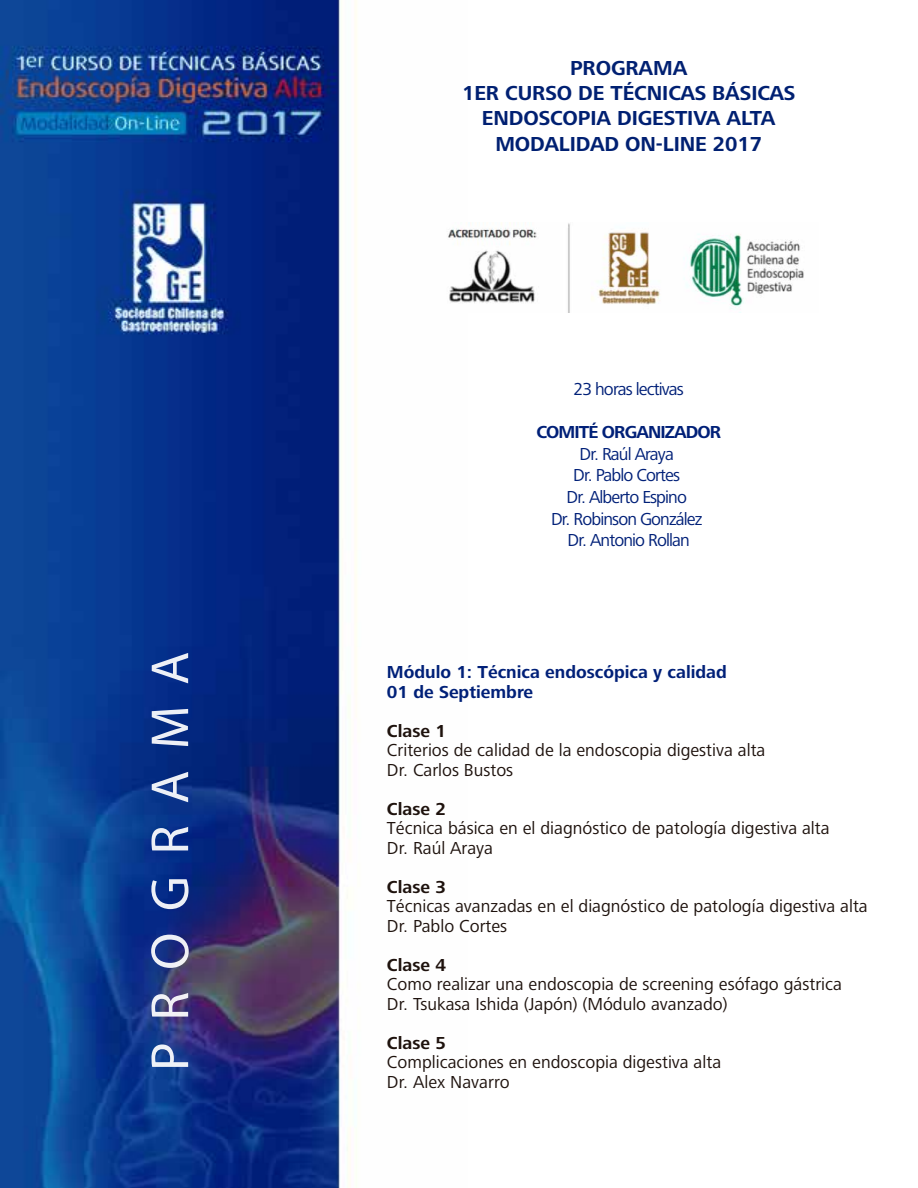
<style>
.page{position:relative;width:918px;height:1188px;background:#fff}
.page>*{position:absolute;margin:0;border:0;box-sizing:border-box;transform-origin:0 0}
.t1{font:54px "Myriad Pro";letter-spacing:.4em;color:#fff}
.t2{font:700 21px/25.2px "Frutiger Next LT";letter-spacing:-.005em;color:#002072;text-align:center}
.t3{font:18px/19.5px "Frutiger Next LT";color:#1e120d}
.t4{font:18px/21.6px "Frutiger Next LT";letter-spacing:-.05em;color:#002078;text-align:center}
.t5{font:700 18px/19.5px "Frutiger Next LT";color:#002078}
.t6{font:700 18px "Frutiger Next LT";color:#1e120d}
.t7{font:700 18px "Frutiger Next LT";letter-spacing:-.05em;color:#002078}
</style>
<div class="page">
<img style="left:0;top:0;width:357px;height:1188px">
<img style="left:448px;top:222px;width:356px;height:90px">
<h1 class="t1" style="left:137px;top:1071px;width:421px;rotate:-90deg">PROGRAMA</h1>
<p class="t2" style="left:462px;top:55px;width:335px">PROGRAMA<br>1ER CURSO DE TÉCNICAS BÁSICAS<br>ENDOSCOPIA DIGESTIVA ALTA<br>MODALIDAD ON-LINE 2017</p>
<p class="t4" style="left:573px;top:378px;width:112px">23 horas lectivas</p>
<p class="t7" style="left:536px;top:422px;width:186px">COMITÉ ORGANIZADOR</p>
<p class="t4" style="left:551px;top:443px;width:153px">Dr. Raúl Araya<br>Dr. Pablo Cortes<br>Dr. Alberto Espino<br>Dr. Robinson González<br>Dr. Antonio Rollan</p>
<p class="t5" style="left:387px;top:663px;width:341px">Módulo 1: Técnica endoscópica y calidad<br>01 de Septiembre</p>
<p class="t6" style="left:387px;top:721px;width:60px">Clase 1</p>
<p class="t3" style="left:387px;top:741px;width:380px">Criterios de calidad de la endoscopia digestiva alta<br>Dr. Carlos Bustos</p>
<p class="t6" style="left:387px;top:799px;width:60px">Clase 2</p>
<p class="t3" style="left:387px;top:819px;width:444px">Técnica básica en el diagnóstico de patología digestiva alta<br>Dr. Raúl Araya</p>
<p class="t6" style="left:387px;top:877px;width:60px">Clase 3</p>
<p class="t3" style="left:387px;top:897px;width:482px">Técnicas avanzadas en el diagnóstico de patología digestiva alta<br>Dr. Pablo Cortes</p>
<p class="t6" style="left:387px;top:955px;width:60px">Clase 4</p>
<p class="t3" style="left:387px;top:975px;width:457px">Como realizar una endoscopia de screening esófago gástrica<br>Dr. Tsukasa Ishida (Japón) (Módulo avanzado)</p>
<p class="t6" style="left:387px;top:1033px;width:60px">Clase 5</p>
<p class="t3" style="left:387px;top:1053px;width:336px">Complicaciones en endoscopia digestiva alta<br>Dr. Alex Navarro</p>
</div>
